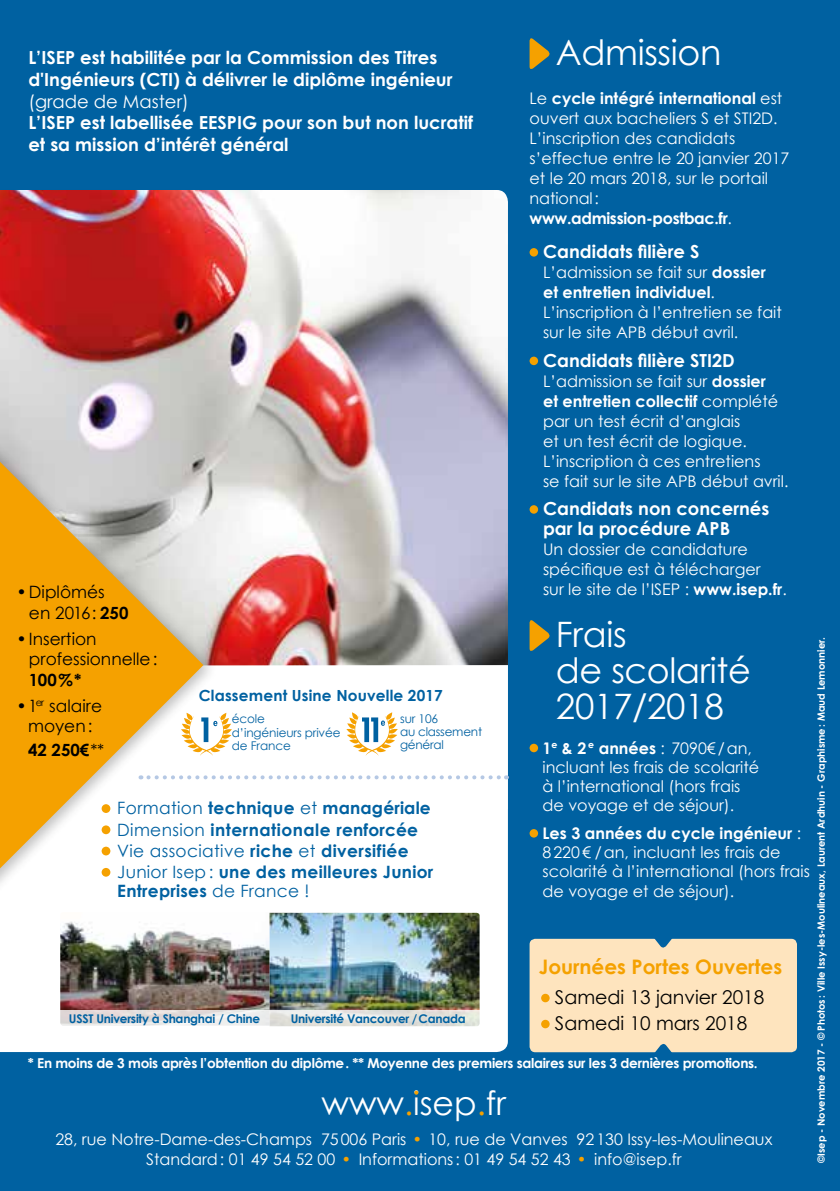
<style>
.page{position:relative;width:840px;height:1191px;background:#fff}
.page>*{position:absolute;margin:0;border:0;box-sizing:border-box;transform-origin:0 0}
.t1{font:35px/36px "Century Gothic";letter-spacing:-.01em;color:#fff}
.t2{font:33px "Century Gothic";color:#fff}
.t3{font:700 20px "Century Gothic";color:#f5a100}
.t4{font:19px/26px "Century Gothic";color:#000}
.t5{font:700 18px/21.6px "Century Gothic";color:#fff}
.t6{font:18px "Century Gothic";color:#fff}
.t7{font:700 17px/21.2px "Century Gothic";letter-spacing:.015em;color:#0061a1}
.t8{font:17px/20.4px "Century Gothic";color:#000}
.t9{font:700 16.8px "Century Gothic";color:#000}
.t10{font:16px/20px "Century Gothic";color:#fff}
.t11{font:700 15.4px "Century Gothic";letter-spacing:.01em;color:#0061a1}
.t12{font:700 13.6px "Century Gothic";letter-spacing:-.02em;color:#fff}
.t13{font:12px/13.2px "Century Gothic";letter-spacing:-.01em;color:#0061a1}
.t14{font:700 12px "Century Gothic";letter-spacing:-.02em;color:#0061a1}
.t15{font:700 10px "Century Gothic";color:#fff}
.s1{font-weight:700}
.s2{font-weight:700;font-size:16.8px}
.s3{font-size:16.6px}
.s4{font-weight:400;font-size:16.6px}
.s5{font-weight:400}
.s6{color:#f5a100}
</style>
<div class="page">
<div style="left:0;top:0;width:839px;height:1191px;background:#0061a1"></div>
<div style="left:0;top:665px;width:507px;height:387px;background:#fff"></div>
<img style="left:0;top:190px;width:507px;height:475px">
<svg style="left:414px;top:1090px;width:4px;height:4px"></svg>
<svg style="left:529px;top:38px;width:21px;height:31px"></svg>
<div style="left:529px;top:248px;width:8px;height:9px;background:#f5a100;border-radius:50%"></div>
<div style="left:529px;top:357px;width:8px;height:8px;background:#f5a100;border-radius:50%"></div>
<div style="left:529px;top:505px;width:8px;height:9px;background:#f5a100;border-radius:50%"></div>
<svg style="left:529px;top:620px;width:21px;height:31px"></svg>
<div style="left:529px;top:743px;width:8px;height:9px;background:#f5a100;border-radius:50%"></div>
<div style="left:529px;top:829px;width:8px;height:8px;background:#f5a100;border-radius:50%"></div>
<div style="left:529px;top:938px;width:267px;height:114px;background:#fee4be;border-radius:6px"></div>
<div style="left:541px;top:993px;width:8px;height:9px;background:#f5a100;border-radius:50%"></div>
<div style="left:541px;top:1019px;width:8px;height:9px;background:#f5a100;border-radius:50%"></div>
<div style="left:0;top:374px;width:218px;height:588px;background:#000;opacity:.25"></div>
<svg style="left:0;top:462px;width:203px;height:406px;background:#eabf6c"></svg>
<div style="left:102px;top:804px;width:8px;height:9px;background:#f5a100;border-radius:50%"></div>
<div style="left:102px;top:825px;width:8px;height:9px;background:#f5a100;border-radius:50%"></div>
<div style="left:102px;top:846px;width:8px;height:9px;background:#f5a100;border-radius:50%"></div>
<div style="left:102px;top:868px;width:8px;height:8px;background:#f5a100;border-radius:50%"></div>
<svg style="left:148px;top:775px;width:358px;height:4px"></svg>
<img style="left:60px;top:912px;width:419px;height:98px">
<svg style="left:59px;top:1010px;width:424px;height:18px;background:#e8e6e3"></svg>
<svg style="left:645px;top:938px;width:35px;height:10px"></svg>
<svg style="left:645px;top:1044px;width:35px;height:9px"></svg>
<svg style="left:346px;top:712px;width:51px;height:43px;background:#ddd7bb"></svg>
<svg style="left:181px;top:713px;width:51px;height:42px;background:#ebdfc0"></svg>
<h1 class="t1" style="left:555px;top:34px;width:167px">Admission</h1>
<p class="t10" style="left:529px;top:88px;width:261px">Le <span class="s1">cycle intégré international</span> est ouvert aux bacheliers S et STI2D.<br>L’inscription des candidats s’effectue entre le 20 janvier 2017 et le 20 mars 2018, sur le portail national: <span class="s1">www.admission-postbac.fr</span>.</p>
<p class="t5" style="left:542px;top:240px;width:158px">Candidats filière S</p>
<p class="t10" style="left:542px;top:262px;width:240px">L’admission se fait sur <span class="s1">dossier et entretien individuel</span>.<br>L’inscription à l’entretien se fait sur le site APB début avril.</p>
<p class="t5" style="left:542px;top:348px;width:193px">Candidats filière STI2D</p>
<p class="t10" style="left:542px;top:370px;width:247px">L’admission se fait sur <span class="s1">dossier<br>et entretien collectif</span> complété par un test écrit d’anglais<br>et un test écrit de logique.<br>L’inscription à ces entretiens<br>se fait sur le site APB début avril.</p>
<p class="t5" style="left:542px;top:498px;width:228px;line-height:20px">Candidats non concernés par la procédure APB</p>
<p class="t10" style="left:542px;top:539px;width:245px">Un dossier de candidature spécifique est à télécharger<br>sur le site de l’ISEP : <span class="s1">www.isep.fr</span>.</p>
<p class="t5" style="left:28px;top:46px;width:425px">L’ISEP est habilitée par la Commission des Titres d'Ingénieurs (CTI) à délivrer le diplôme ingénieur</p>
<p class="t6" style="left:28px;top:89px;width:162px">(grade de Master)</p>
<p class="t5" style="left:28px;top:111px;width:446px">L’ISEP est labellisée EESPIG pour son but non lucratif et sa mission d’intérêt général</p>
<p class="t8" style="left:29px;top:582px;width:101px;text-indent:-12px">• Diplômés en 2016: <span class="s2">250</span></p>
<p class="t8" style="left:29px;top:628px;width:130px;text-indent:-12px">• Insertion professionnelle:</p>
<p class="t9" style="left:29px;top:667px;width:54px">100%<span class="s3">*</span></p>
<p class="t8" style="left:16px;top:695px;width:87px;text-align:center">• 1<sup>er</sup> salaire moyen:</p>
<p class="t9" style="left:28px;top:737px;width:78px">42 250€<span class="s4">**</span></p>
<h1 class="t1" style="left:555px;top:616px;width:196px">Frais<br>de scolarité<br>2017/2018</h1>
<p class="t10" style="left:542px;top:738px;width:218px;line-height:19.2px"><span class="s1">1</span><sup>e</sup> <span class="s1">&amp; 2</span> <sup>e</sup> <span class="s1">années</span> : 7090€/an, incluant les frais de scolarité à l’international (hors frais de voyage et de séjour).</p>
<p class="t10" style="left:542px;top:823px;width:269px;line-height:19.2px"><span class="s1">Les 3 années du cycle ingénieur</span> :<br>8220€ /an, incluant les frais de scolarité à l’international (hors frais de voyage et de séjour).</p>
<p class="t15" style="left:813px;top:1163px;width:528px;rotate:-90deg">©Isep - Novembre 2017 - ©Photos : Ville Issy-les-Moulineaux, Laurent Ardhuin - Graphisme: Maud Lemonnier.</p>
<p class="t11" style="left:199px;top:683px;width:245px">Classement Usine Nouvelle 2017</p>
<p class="t13" style="left:232px;top:712px;width:110px">école<br>d’ingénieurs privée de France</p>
<p class="t13" style="left:400px;top:712px;width:83px">sur 106<br>au classement général</p>
<p class="t7" style="left:117px;top:797px;width:317px"><span class="s5">Formation</span> technique <span class="s5">et</span> managériale <span class="s5">Dimension</span> internationale renforcée <span class="s5">Vie associative</span> riche <span class="s5">et</span> diversifiée <span class="s5">Junior Isep:</span> une des meilleures Junior</p>
<p class="t7" style="left:117px;top:879px;width:193px">Entreprises <span class="s5">de France !</span></p>
<p class="t3" style="left:538px;top:952px;width:245px">Journées Portes Ouvertes</p>
<p class="t4" style="left:554px;top:983px;width:211px">Samedi 13 janvier 2018<br>Samedi 10 mars 2018</p>
<p class="t14" style="left:69px;top:1009px;width:193px">USST University à Shanghai / Chine</p>
<p class="t14" style="left:290px;top:1009px;width:176px">Université Vancouver / Canada</p>
<p class="t12" style="left:28px;top:1053px;width:731px">* En moins de 3 mois après l’obtention du diplôme. ** Moyenne des premiers salaires sur les 3 dernières promotions.</p>
<h2 class="t2" style="left:321px;top:1080px;width:186px">www<span class="s6">.</span>isep<span class="s6">.</span>fr</h2>
<p class="t10" style="left:55px;top:1128px;width:718px;text-align:center">28, rue Notre-Dame-des-Champs 75006 Paris <span class="s6">•</span> 10, rue de Vanves 92130 Issy-les-Moulineaux<br>Standard: 01 49 54 52 00 <span class="s6">•</span> Informations: 01 49 54 52 43 <span class="s6">•</span> info@isep.fr</p>
</div>
